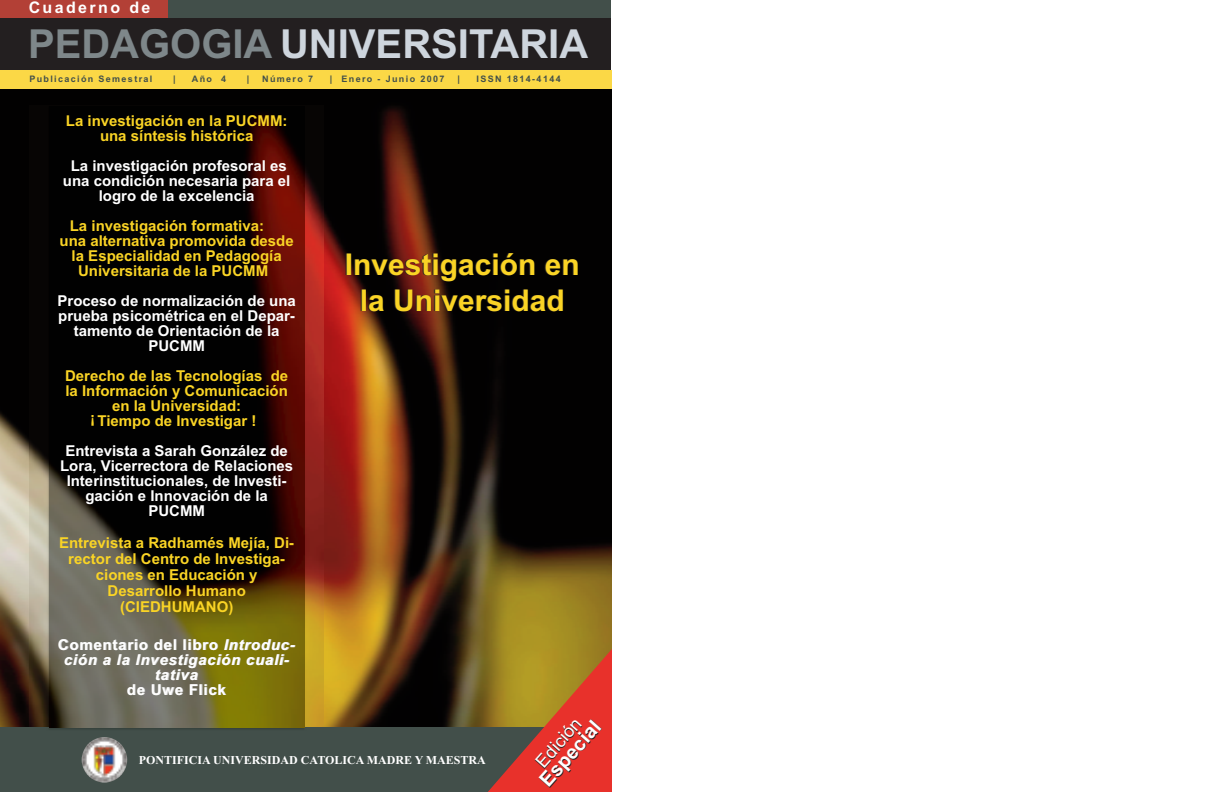
<style>
.page{position:relative;width:1224px;height:792px;background:#fff}
.page>*{position:absolute;margin:0;border:0;box-sizing:border-box;transform-origin:0 0}
.t1{font:700 40px "Arial";color:#ced5dd}
.t2{font:700 30px/36px "Arial";color:#fad425;text-align:center}
.t3{font:700 20px "Arial";color:#fff}
.t4{font:18px "Arial";color:#fff}
.t5{font:700 16px "Arial";letter-spacing:.15em;color:#fff}
.t6{font:700 15px/15px "Arial";color:#fad425;text-align:center}
.t7{font:700 15px/15px "Arial";color:#fff;text-align:center}
.t8{font:italic 700 15px/15px "Arial";letter-spacing:.05em;color:#fff;text-align:center}
.t9{font:700 15px "Arial";letter-spacing:.05em;color:#fff}
.t10{font:700 12px "Times New Roman";color:#fff}
.t11{font:700 9px "Arial";letter-spacing:.15em;color:#424f4a}
.s1{color:#7e878a}
.s2{font-style:normal}
</style>
<div class="page">
<img style="left:0;top:88px;width:611px;height:639px">
<div style="left:0;top:18px;width:611px;height:52px;background:#231f20"></div>
<div style="left:122px;top:0;width:488px;height:18px;background:#424f4a"></div>
<div style="left:0;top:70px;width:612px;height:18px;background:#fbd846"></div>
<div style="left:0;top:727px;width:612px;height:65px;background:#424f4a"></div>
<div style="left:0;top:0;width:168px;height:18px;background:#b34036"></div>
<img style="left:82px;top:737px;width:45px;height:46px">
<img style="left:30px;top:105px;width:294px;height:624px">
<img style="left:49px;top:107px;width:255px;height:620px">
<svg style="left:484px;top:646px;width:128px;height:146px;background:#b85a2b"></svg>
<p class="t5" style="left:29px;top:-1px;width:123px">Cuaderno de</p>
<h1 class="t1" style="left:28px;top:21px;width:562px"><span class="s1">PEDAGOGIA</span> UNIVERSITARIA</h1>
<p class="t11" style="left:29px;top:74px;width:125px">Publicación Semestral</p>
<p class="t11" style="left:173px;top:74px;width:4px">|</p>
<p class="t11" style="left:192px;top:74px;width:36px">Año 4</p>
<p class="t11" style="left:247px;top:74px;width:4px">|</p>
<p class="t11" style="left:262px;top:74px;width:52px">Número 7</p>
<p class="t11" style="left:330px;top:74px;width:116px">| Enero - Junio 2007</p>
<p class="t11" style="left:457px;top:74px;width:4px">|</p>
<p class="t11" style="left:477px;top:74px;width:86px">ISSN 1814-4144</p>
<p class="t6" style="left:66px;top:113px;width:223px">La investigación en la PUCMM: una síntesis histórica</p>
<p class="t7" style="left:63px;top:158px;width:229px">La investigación profesoral es una condición necesaria para el logro de la excelencia</p>
<p class="t6" style="left:70px;top:218px;width:196px">La investigación formativa:</p>
<p class="t6" style="left:60px;top:233px;width:236px">una alternativa promovida desde</p>
<p class="t6" style="left:72px;top:248px;width:212px">la Especialidad en Pedagogía</p>
<p class="t6" style="left:78px;top:263px;width:192px">Universitaria de la PUCMM</p>
<p class="t7" style="left:57px;top:293px;width:240px">Proceso de normalización de una prueba psicométrica en el Depar&shy;tamento de Orientación de la<br>PUCMM</p>
<p class="t6" style="left:65px;top:368px;width:225px">Derecho de las Tecnologías de la Información y Comunicación en la Universidad:<br>Tiempo de Investigar !</p>
<p class="t7" style="left:60px;top:443px;width:235px">Entrevista a Sarah González de<br>Lora, Vicerrectora de Relaciones<br>Interinstitucionales, de Investi&shy;gación e Innovación de la<br>PUCMM</p>
<p class="t6" style="left:59px;top:534px;width:237px;line-height:16px">Entrevista a Radhamés Mejía, Di&shy;rector del Centro de Investiga&shy;ciones en Educación y<br>Desarrollo Humano (CIEDHUMANO)</p>
<p class="t8" style="left:58px;top:637px;width:238px"><span class="s2">Comentario del libro</span> Introduc&shy;ción a la Investigación cuali&shy;tativa</p>
<p class="t9" style="left:127px;top:681px;width:101px">de Uwe Flick</p>
<p class="t6" style="left:95px;top:428px;width:6px;rotate:-180deg">!</p>
<h2 class="t2" style="left:345px;top:247px;width:237px">Investigación en la Universidad</h2>
<p class="t10" style="left:139px;top:752px;width:349px">PONTIFICIA UNIVERSIDAD CATOLICA MADRE Y MAESTRA</p>
<p class="t4" style="left:531px;top:757px;width:61px;rotate:-48deg">Edición</p>
<h3 class="t3" style="left:534px;top:776px;width:83px;rotate:-48deg">Especial</h3>
</div>
